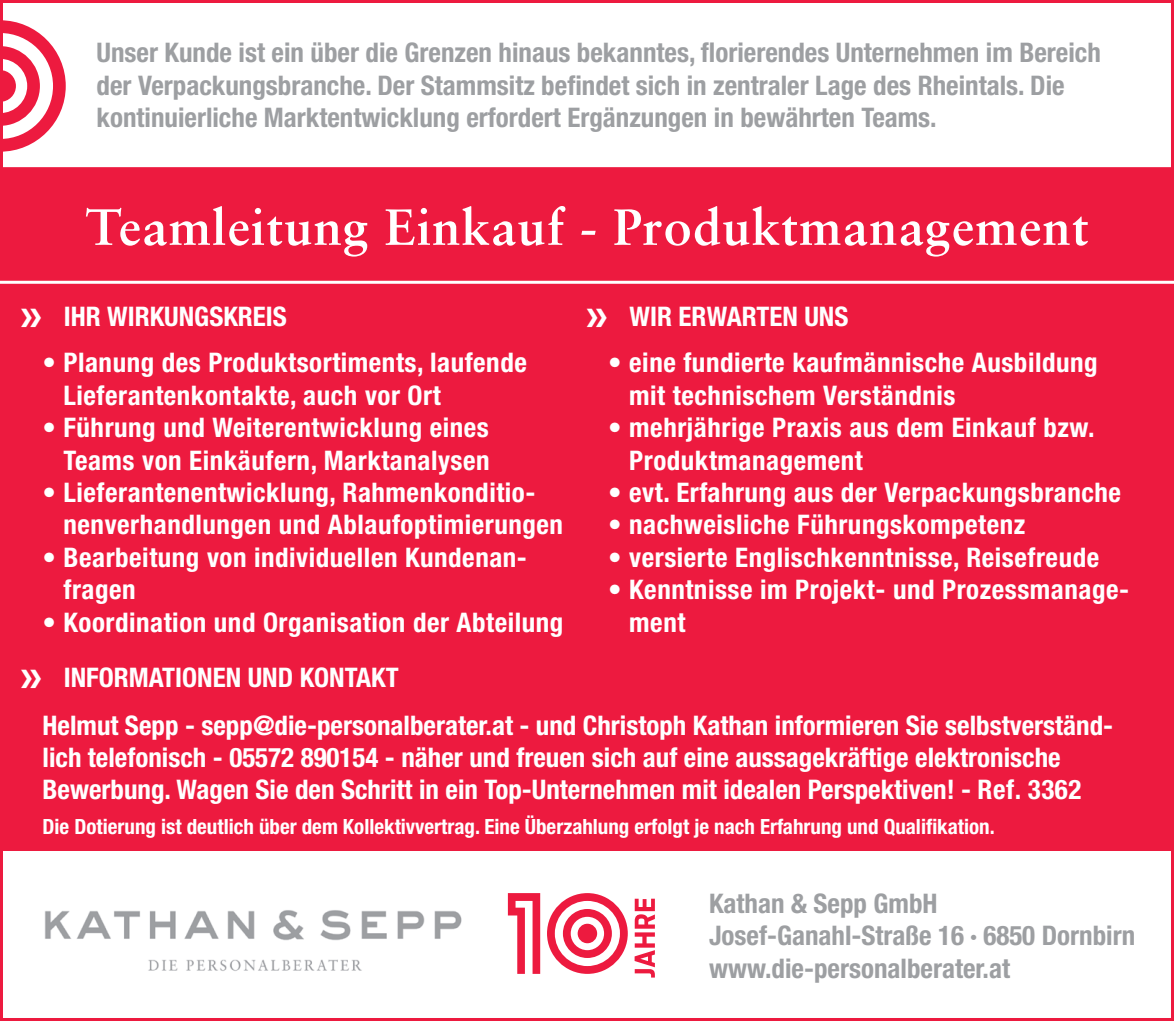
<style>
.page{position:relative;width:1174px;height:1021px;background:#fff}
.page>*{position:absolute;margin:0;border:0;box-sizing:border-box;transform-origin:0 0}
.t1{font:700 51px "Sabon LT Std";letter-spacing:.02em;color:#fff}
.t2{font:700 48px "Myriad Pro";color:#fff}
.t3{font:700 condensed 27px/32.4px "Helvetica Neue LT Std";letter-spacing:.02em;color:#fff}
.t4{font:700 condensed 27px/47.4px "Helvetica Neue LT Std";color:#fff}
.t5{font:700 condensed 27px/32.4px "Helvetica Neue LT Std";color:#9d9fa2}
.t6{font:700 condensed 21px "Helvetica Neue LT Std";color:#fff}
</style>
<div class="page">
<div style="left:0;top:0;width:1174px;height:850px;background:#ed1a3f"></div>
<div style="left:1px;top:2px;width:1171px;height:167px;background:#fff"></div>
<div style="left:0;top:0;width:1174px;height:170px;border:3px solid #ed1a3f"></div>
<hr style="left:0;top:281px;width:1174px;height:3px;background:#fff">
<svg style="left:508px;top:893px;width:32px;height:80px"></svg>
<svg style="left:547px;top:893px;width:81px;height:80px"></svg>
<svg style="left:634px;top:898px;width:21px;height:79px"></svg>
<svg style="left:0;top:20px;width:66px;height:132px"></svg>
<img style="left:45px;top:910px;width:417px;height:61px">
<p class="t5" style="left:97px;top:36px;width:1005px">Unser Kunde ist ein über die Grenzen hinaus bekanntes, florierendes Unternehmen im Bereich der Verpackungsbranche. Der Stammsitz befindet sich in zentraler Lage des Rheintals. Die kontinuierliche Marktentwicklung erfordert Ergänzungen in bewährten Teams.</p>
<h1 class="t1" style="left:85px;top:195px;width:1005px">Teamleitung Einkauf - Produktmanagement</h1>
<p class="t4" style="left:64px;top:292px;width:224px">IHR WIRKUNGSKREIS</p>
<p class="t4" style="left:629px;top:292px;width:220px">WIR ERWARTEN UNS</p>
<h2 class="t2" style="left:20px;top:282px;width:24px">»</h2>
<h2 class="t2" style="left:586px;top:282px;width:24px">»</h2>
<p class="t3" style="left:64px;top:346px;width:465px;text-indent:-21px">• Planung des Produktsortiments, laufende<br>Lieferantenkontakte, auch vor Ort</p>
<p class="t3" style="left:43px;top:411px;width:448px;text-align:right">• Führung und Weiterentwicklung eines<br>Teams von Einkäufern, Marktanalysen</p>
<p class="t3" style="left:64px;top:476px;width:501px;text-indent:-21px">• Lieferantenentwicklung, Rahmenkonditio&shy;nenverhandlungen und Ablaufoptimierungen</p>
<p class="t3" style="left:64px;top:540px;width:465px;text-indent:-21px">• Bearbeitung von individuellen Kundenan&shy;fragen</p>
<p class="t3" style="left:43px;top:605px;width:522px">• Koordination und Organisation der Abteilung</p>
<p class="t3" style="left:629px;top:346px;width:470px;text-indent:-21px">• eine fundierte kaufmännische Ausbildung mit technischem Verständnis</p>
<p class="t3" style="left:629px;top:411px;width:467px;text-indent:-21px">• mehrjährige Praxis aus dem Einkauf bzw.<br>Produktmanagement</p>
<p class="t3" style="left:608px;top:476px;width:514px">• evt. Erfahrung aus der Verpackungsbranche</p>
<p class="t3" style="left:608px;top:508px;width:419px">• nachweisliche Führungskompetenz</p>
<p class="t3" style="left:608px;top:540px;width:492px">• versierte Englischkenntnisse, Reisefreude</p>
<p class="t3" style="left:629px;top:573px;width:501px;text-indent:-21px">• Kenntnisse im Projekt- und Prozessmanage&shy;ment</p>
<p class="t4" style="left:43px;top:653px;width:1072px;text-indent:21px">INFORMATIONEN UND KONTAKT<br>Helmut Sepp - sepp@die-personalberater.at - und Christoph Kathan informieren Sie selbstverständ-</p>
<p class="t4" style="left:43px;top:740px;width:1040px;line-height:32.4px">lich telefonisch - 05572 890154 - näher und freuen sich auf eine aussagekräftige elektronische<br>Bewerbung. Wagen Sie den Schritt in ein Top-Unternehmen mit idealen Perspektiven! - Ref. 3362</p>
<p class="t6" style="left:43px;top:813px;width:953px">Die Dotierung ist deutlich über dem Kollektivvertrag. Eine Überzahlung erfolgt je nach Erfahrung und Qualifikation.</p>
<h2 class="t2" style="left:20px;top:644px;width:24px">»</h2>
<p class="t5" style="left:709px;top:886px;width:427px">Kathan &amp; Sepp GmbH<br>Josef-Ganahl-Straße 16 · 6850 Dornbirn www.die-personalberater.at</p>
</div>
